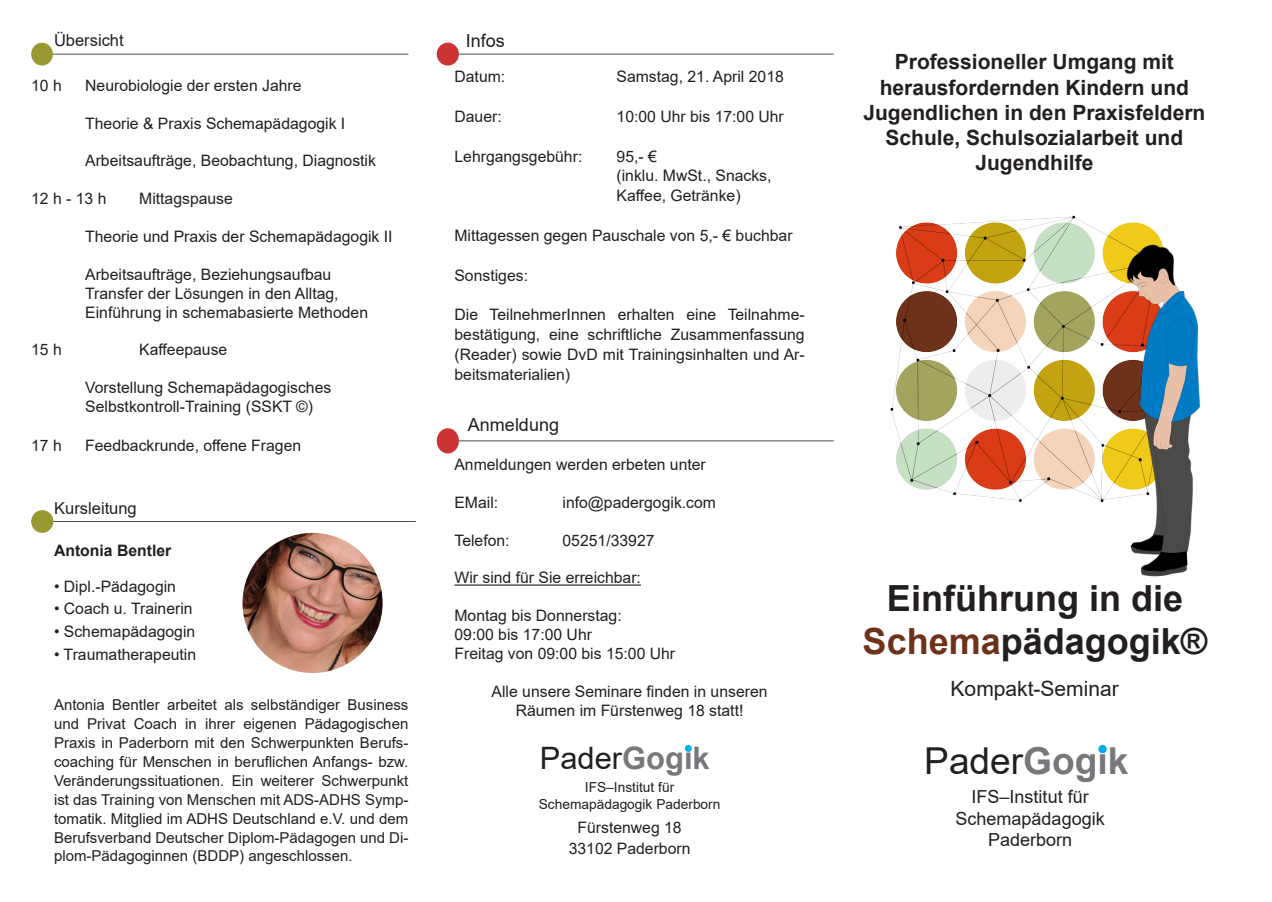
<style>
.page{position:relative;width:1272px;height:902px;background:#fff}
.page>*{position:absolute;margin:0;border:0;box-sizing:border-box;transform-origin:0 0}
.t1{font:37.05px "Arial";color:#231f20}
.t2{font:700 36px/43.2px "Arial";color:#231f20;text-align:center}
.t3{font:30.9px "Arial";color:#231f20}
.t4{font:700 21px/25.2px "Arial";color:#231f20;text-align:center}
.t5{font:21px "Arial";color:#231f20}
.t6{font:18px "Arial";color:#231f20}
.t7{font:16.5px "Arial";color:#231f20}
.t8{font:15.75px/19.8px "Arial";color:#231f20}
.t9{font:700 15.75px "Arial";color:#231f20}
.t10{font:15px/18.9px "Arial";color:#231f20;text-align:justify}
.t11{font:13.8px "Arial";color:#231f20}
.s1{font-weight:700;color:#76787b}
.s2{color:#6e3119}
</style>
<div class="page">
<img style="left:890px;top:215px;width:253px;height:287px">
<hr style="left:437px;top:54px;width:396px;height:1px;background:#4b4c4d">
<div style="left:437px;top:43px;width:21px;height:22px;background:#c33;border-radius:50%"></div>
<div style="left:437px;top:43px;width:22px;height:22px;border:2px solid #c33;border-radius:50%"></div>
<hr style="left:31px;top:54px;width:377px;height:1px;background:#4b4c4d">
<div style="left:32px;top:43px;width:20px;height:22px;background:#993;border-radius:50%"></div>
<div style="left:31px;top:43px;width:22px;height:22px;border:2px solid #993;border-radius:50%"></div>
<svg style="left:1098px;top:744px;width:8px;height:9px"></svg>
<svg style="left:685px;top:744px;width:6px;height:7px"></svg>
<img style="left:242px;top:533px;width:140px;height:140px;border-radius:70px">
<hr style="left:454px;top:584px;width:187px;height:1px;background:#231f20">
<hr style="left:437px;top:440px;width:396px;height:1px;background:#4b4c4d">
<div style="left:437px;top:429px;width:21px;height:23px;background:#c33;border-radius:50%"></div>
<div style="left:437px;top:428px;width:22px;height:25px;border:2px solid #c33;border-radius:50%"></div>
<hr style="left:31px;top:521px;width:385px;height:1px;background:#4b4c4d">
<div style="left:32px;top:511px;width:21px;height:21px;background:#993;border-radius:50%"></div>
<div style="left:31px;top:510px;width:22px;height:23px;border:2px solid #993;border-radius:50%"></div>
<img style="left:1059px;top:224px;width:141px;height:353px">
<p class="t7" style="left:54px;top:29px;width:71px">Übersicht</p>
<p class="t8" style="left:31px;top:75px;width:32px">10 h</p>
<p class="t8" style="left:85px;top:75px;width:218px">Neurobiologie der ersten Jahre</p>
<p class="t8" style="left:85px;top:113px;width:261px">Theorie &amp; Praxis Schemapädagogik I</p>
<p class="t8" style="left:85px;top:151px;width:292px">Arbeitsaufträge, Beobachtung, Diagnostik</p>
<p class="t8" style="left:31px;top:189px;width:77px">12 h - 13 h</p>
<p class="t8" style="left:139px;top:189px;width:95px">Mittagspause</p>
<p class="t8" style="left:85px;top:226px;width:309px">Theorie und Praxis der Schemapädagogik II</p>
<p class="t8" style="left:85px;top:265px;width:255px;line-height:18.9px">Arbeitsaufträge, Beziehungsaufbau<br>Transfer der Lösungen in den Alltag,</p>
<p class="t8" style="left:85px;top:302px;width:284px">Einführung in schemabasierte Methoden</p>
<p class="t8" style="left:31px;top:340px;width:32px">15 h</p>
<p class="t8" style="left:139px;top:340px;width:90px">Kaffeepause</p>
<p class="t8" style="left:85px;top:378px;width:247px;line-height:18.9px">Vorstellung Schemapädagogisches<br>Selbstkontroll-Training (SSKT ©)</p>
<p class="t8" style="left:31px;top:435px;width:32px">17 h</p>
<p class="t8" style="left:85px;top:435px;width:217px">Feedbackrunde, offene Fragen</p>
<p class="t7" style="left:54px;top:496px;width:84px">Kursleitung</p>
<p class="t9" style="left:54px;top:539px;width:119px">Antonia Bentler</p>
<p class="t8" style="left:54px;top:576px;width:123px">• Dipl.-Pädagogin</p>
<p class="t8" style="left:54px;top:599px;width:140px">• Coach u. Trainerin</p>
<p class="t8" style="left:54px;top:621px;width:143px">• Schemapädagogin</p>
<p class="t8" style="left:54px;top:644px;width:144px">• Traumatherapeutin</p>
<p class="t10" style="left:54px;top:695px;width:356px">Antonia Bentler arbeitet als selbständiger Business und Privat Coach in ihrer eigenen Pädagogischen Praxis in Paderborn mit den Schwerpunkten Berufs&shy;coaching für Menschen in beruflichen Anfangs- bzw.<br>Veränderungssituationen. Ein weiterer Schwerpunkt ist das Training von Menschen mit ADS-ADHS Symp&shy;tomatik. Mitglied im ADHS Deutschland e.V. und dem Berufsverband Deutscher Diplom-Pädagogen und Di&shy;plom-Pädagoginnen (BDDP) angeschlossen.</p>
<p class="t6" style="left:466px;top:29px;width:41px">Infos</p>
<p class="t8" style="left:454px;top:67px;width:52px">Datum:</p>
<p class="t8" style="left:616px;top:67px;width:169px">Samstag, 21. April 2018</p>
<p class="t8" style="left:454px;top:106px;width:49px">Dauer:</p>
<p class="t8" style="left:616px;top:106px;width:169px">10:00 Uhr bis 17:00 Uhr</p>
<p class="t8" style="left:454px;top:146px;width:129px">Lehrgangsgebühr:</p>
<p class="t8" style="left:616px;top:146px;width:42px">95,- €</p>
<p class="t8" style="left:616px;top:166px;width:156px">(inklu. MwSt., Snacks,</p>
<p class="t8" style="left:616px;top:186px;width:125px">Kaffee, Getränke)</p>
<p class="t8" style="left:454px;top:225px;width:339px">Mittagessen gegen Pauschale von 5,- € buchbar</p>
<p class="t8" style="left:454px;top:265px;width:75px">Sonstiges:</p>
<p class="t8" style="left:454px;top:304px;width:352px;text-align:justify">Die TeilnehmerInnen erhalten eine Teilnahme&shy;bestätigung, eine schriftliche Zusammenfassung (Reader) sowie DvD mit Trainingsinhalten und Ar&shy;beitsmaterialien)</p>
<p class="t6" style="left:468px;top:412px;width:93px">Anmeldung</p>
<p class="t8" style="left:454px;top:454px;width:253px">Anmeldungen werden erbeten unter</p>
<p class="t8" style="left:454px;top:492px;width:45px">EMail:</p>
<p class="t8" style="left:562px;top:492px;width:155px">info@padergogik.com</p>
<p class="t8" style="left:454px;top:530px;width:57px">Telefon:</p>
<p class="t8" style="left:562px;top:530px;width:93px">05251/33927</p>
<p class="t8" style="left:454px;top:568px;width:188px">Wir sind für Sie erreichbar:</p>
<p class="t8" style="left:454px;top:605px;width:169px">Montag bis Donnerstag:</p>
<p class="t8" style="left:454px;top:624px;width:139px">09:00 bis 17:00 Uhr</p>
<p class="t8" style="left:454px;top:643px;width:222px">Freitag von 09:00 bis 15:00 Uhr</p>
<p class="t8" style="left:491px;top:681px;width:277px">Alle unsere Seminare finden in unseren</p>
<p class="t8" style="left:515px;top:700px;width:229px">Räumen im Fürstenweg 18 statt!</p>
<p class="t3" style="left:540px;top:737px;width:171px">Pader<span class="s1">Gogik</span></p>
<p class="t11" style="left:585px;top:778px;width:91px">IFS–Institut für</p>
<p class="t11" style="left:538px;top:794px;width:183px">Schemapädagogik Paderborn</p>
<p class="t8" style="left:577px;top:817px;width:106px">Fürstenweg 18</p>
<p class="t8" style="left:568px;top:838px;width:123px">33102 Paderborn</p>
<p class="t4" style="left:894px;top:50px;width:280px">Professioneller Umgang mit</p>
<p class="t4" style="left:879px;top:75px;width:311px">herausfordernden Kindern und</p>
<p class="t4" style="left:863px;top:100px;width:343px">Jugendlichen in den Praxisfeldern<br>Schule, Schulsozialarbeit und</p>
<p class="t4" style="left:975px;top:150px;width:119px">Jugendhilfe</p>
<p class="t2" style="left:862px;top:577px;width:346px">Einführung in die<br><span class="s2">Schema</span>pädagogik®</p>
<p class="t5" style="left:950px;top:674px;width:170px">Kompakt-Seminar</p>
<p class="t1" style="left:924px;top:735px;width:206px">Pader<span class="s1">Gogik</span></p>
<p class="t6" style="left:971px;top:784px;width:119px">IFS–Institut für</p>
<p class="t6" style="left:955px;top:805px;width:151px">Schemapädagogik</p>
<p class="t6" style="left:988px;top:827px;width:86px">Paderborn</p>
</div>
